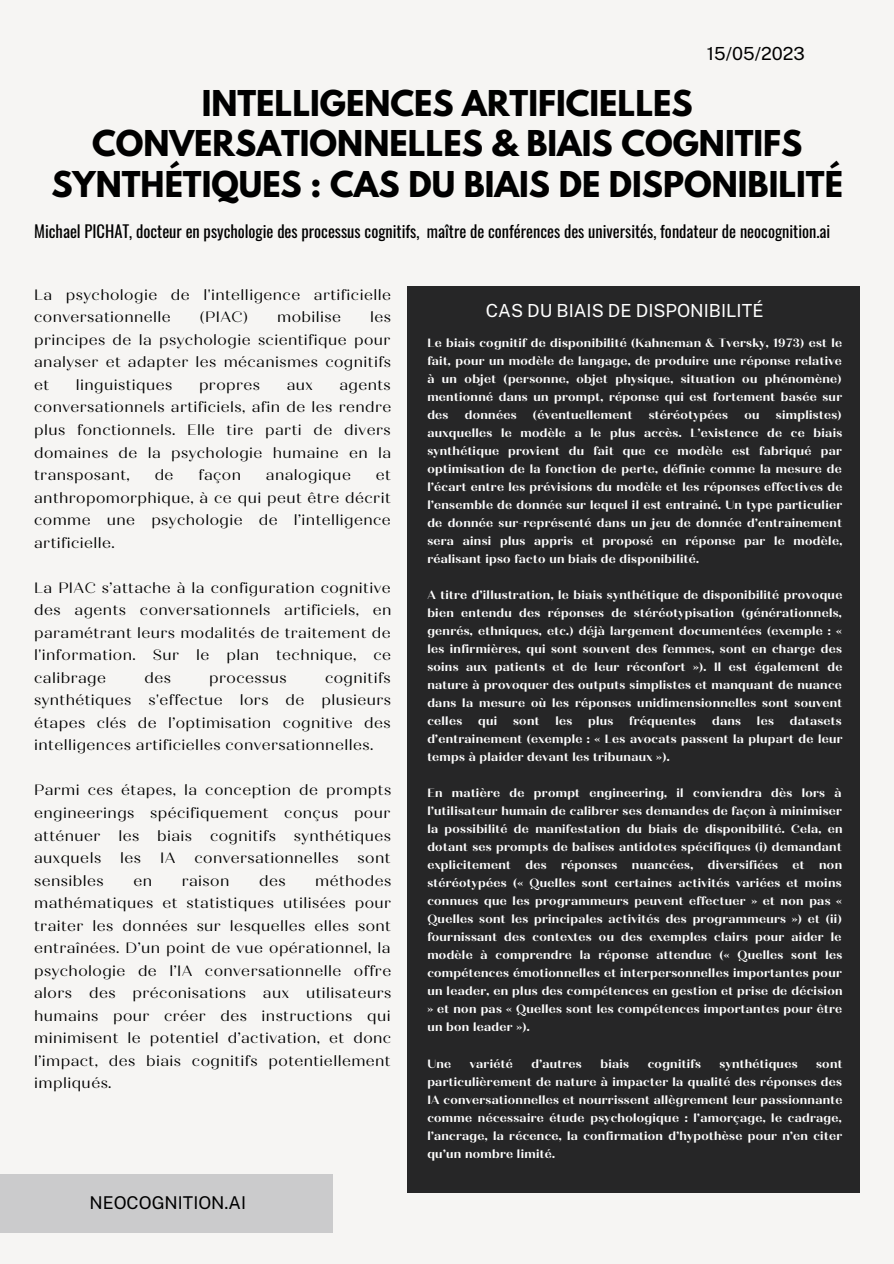
<style>
.page{position:relative;width:894px;height:1264px;background:#fff}
.page>*{position:absolute;margin:0;border:0;box-sizing:border-box;transform-origin:0 0}
.t1{font:700 31.5px/40.5px "League Spartan";color:#000;text-align:center}
.t2{font:18px "Public Sans";color:#fff}
.t3{font:18px "Public Sans";color:#000}
.t4{font:17.55px "Public Sans";color:#000}
.t5{font:16.5px "Oswald";color:#000}
.t6{font:15px/22.5px "Quiche Display";letter-spacing:.03em;color:#000;text-align:justify}
.t7{font:700 12px/18px "Quiche Display";letter-spacing:.03em;color:#fff;text-align:justify}
</style>
<div class="page">
<div style="left:0;top:0;width:893px;height:1263px;background:#f6f5f3"></div>
<div style="left:407px;top:287px;width:452px;height:905px;background:#262627"></div>
<div style="left:0;top:1173px;width:333px;height:59px;background:#cbcbcc"></div>
<p class="t3" style="left:706px;top:43px;width:99px">15/05/2023</p>
<p class="t1" style="left:51px;top:87px;width:793px">INTELLIGENCES ARTIFICIELLES<br>CONVERSATIONNELLES &amp; BIAIS COGNITIFS<br>SYNTHÉTIQUES : CAS DU BIAIS DE DISPONIBILITÉ</p>
<p class="t5" style="left:34px;top:218px;width:797px">Michael PICHAT, docteur en psychologie des processus cognitifs, maître de conférences des universités, fondateur de neocognition.ai</p>
<p class="t6" style="left:34px;top:283px;width:358px">La psychologie de l'intelligence artificielle conversationnelle</p>
<p class="t6" style="left:34px;top:306px;width:358px;text-indent:336px">les principes de la psychologie scientifique pour analyser et adapter les mécanismes cognitifs et</p>
<p class="t6" style="left:199px;top:306px;width:50px">(PIAC)</p>
<p class="t6" style="left:277px;top:306px;width:65px">mobilise</p>
<p class="t6" style="left:76px;top:373px;width:98px">linguistiques</p>
<p class="t6" style="left:199px;top:373px;width:63px">propres</p>
<p class="t6" style="left:286px;top:373px;width:28px">aux</p>
<p class="t6" style="left:34px;top:373px;width:358px;text-indent:305px">agents conversationnels artificiels, afin de les rendre plus fonctionnels. Elle tire parti de divers domaines de la psychologie humaine en la transposant,</p>
<p class="t6" style="left:155px;top:464px;width:20px">de</p>
<p class="t6" style="left:198px;top:464px;width:44px">façon</p>
<p class="t6" style="left:266px;top:464px;width:86px">analogique</p>
<p class="t6" style="left:34px;top:464px;width:358px;text-indent:341px">et anthropomorphique, à ce qui peut être décrit comme une psychologie de l’intelligence artificielle.</p>
<p class="t6" style="left:34px;top:576px;width:358px">La PIAC s’attache à la configuration cognitive des agents conversationnels artificiels, en paramétrant leurs modalités de traitement de l'information. Sur le plan technique, ce calibrage</p>
<p class="t6" style="left:34px;top:666px;width:358px;text-indent:291px">cognitifs synthétiques s'effectue lors de plusieurs étapes clés de l’optimisation cognitive des intelligences artificielles conversationnelles.</p>
<p class="t6" style="left:34px;top:779px;width:358px">Parmi ces étapes, la conception de prompts engineerings spécifiquement conçus pour atténuer les biais cognitifs synthétiques auxquels</p>
<p class="t6" style="left:144px;top:666px;width:28px">des</p>
<p class="t6" style="left:209px;top:666px;width:79px">processus</p>
<p class="t6" style="left:120px;top:846px;width:22px">les</p>
<p class="t6" style="left:160px;top:846px;width:17px">IA</p>
<p class="t6" style="left:194px;top:846px;width:146px">conversationnelles</p>
<p class="t6" style="left:357px;top:846px;width:34px">sont</p>
<p class="t6" style="left:34px;top:869px;width:358px;text-indent:281px">méthodes mathématiques et statistiques utilisées pour traiter les données sur lesquelles elles sont entraînées. D’un point de vue opérationnel, la psychologie de l’IA conversationnelle offre alors des préconisations aux utilisateurs humains pour créer des instructions qui minimisent le potentiel d’activation, et donc l’impact, des biais cognitifs potentiellement impliqués.</p>
<p class="t6" style="left:34px;top:869px;width:71px">sensibles</p>
<p class="t6" style="left:133px;top:869px;width:20px">en</p>
<p class="t6" style="left:182px;top:869px;width:49px">raison</p>
<p class="t6" style="left:259px;top:869px;width:28px">des</p>
<p class="t4" style="left:89px;top:1192px;width:158px">NEOCOGNITION.AI</p>
<p class="t2" style="left:485px;top:300px;width:279px">CAS DU BIAIS DE DISPONIBILITÉ</p>
<p class="t7" style="left:427px;top:333px;width:416px">Le biais cognitif de disponibilité (Kahneman &amp; Tversky, 1973) est le fait, pour un modèle de langage, de produire une réponse relative à un objet (personne, objet physique, situation ou phénomène) mentionné dans un prompt, réponse qui est fortement basée sur des</p>
<p class="t7" style="left:427px;top:405px;width:416px;text-indent:348px">simplistes) auxquelles le modèle a le plus accès. L’existence de ce biais synthétique provient du fait que ce modèle est fabriqué par optimisation de la fonction de perte, définie comme la mesure de l’écart entre les prévisions du modèle et les réponses effectives de l’ensemble de donnée sur lequel il est entrainé. Un type particulier de donnée sur-représenté dans un jeu de donnée d’entrainement sera ainsi plus appris et proposé en réponse par le modèle, réalisant ipso facto un biais de disponibilité.</p>
<p class="t7" style="left:427px;top:586px;width:416px">A titre d’illustration, le biais synthétique de disponibilité provoque bien entendu des réponses de stéréotypisation (générationnels, genrés, ethniques, etc.) déjà largement documentées (exemple : « les infirmières, qui sont souvent des femmes, sont en charge des soins aux patients et de leur réconfort »). Il est également de nature à provoquer des outputs simplistes et manquant de nuance dans la mesure où les réponses unidimensionnelles sont souvent celles</p>
<p class="t7" style="left:464px;top:405px;width:53px">données</p>
<p class="t7" style="left:533px;top:405px;width:101px">(éventuellement</p>
<p class="t7" style="left:648px;top:405px;width:81px">stéréotypées</p>
<p class="t7" style="left:744px;top:405px;width:17px">ou</p>
<p class="t7" style="left:427px;top:712px;width:416px;text-indent:362px">datasets d’entrainement (exemple : « Les avocats passent la plupart de leur temps à plaider devant les tribunaux »).</p>
<p class="t7" style="left:427px;top:784px;width:416px">En matière de prompt engineering, il conviendra dès lors à l’utilisateur humain de calibrer ses demandes de façon à minimiser la possibilité de manifestation du biais de disponibilité. Cela, en dotant ses prompts de balises antidotes spécifiques (i) demandant explicitement des réponses nuancées, diversifiées et non stéréotypées (« Quelles sont certaines activités variées et moins connues que les programmeurs peuvent effectuer » et non pas « Quelles sont les principales activités des programmeurs ») et (ii) fournissant des contextes ou des exemples clairs pour aider le modèle à comprendre la réponse attendue (« Quelles sont les compétences émotionnelles et interpersonnelles importantes pour un leader, en plus des compétences en gestion et prise de décision » et non pas « Quelles sont les compétences importantes pour être un bon leader »).</p>
<p class="t7" style="left:427px;top:1054px;width:25px">Une</p>
<p class="t7" style="left:470px;top:1054px;width:44px">variété</p>
<p class="t7" style="left:531px;top:1054px;width:52px">d’autres</p>
<p class="t7" style="left:600px;top:1054px;width:30px">biais</p>
<p class="t7" style="left:647px;top:1054px;width:55px">cognitifs</p>
<p class="t7" style="left:719px;top:1054px;width:79px">synthétiques</p>
<p class="t7" style="left:478px;top:712px;width:21px">qui</p>
<p class="t7" style="left:513px;top:712px;width:28px">sont</p>
<p class="t7" style="left:555px;top:712px;width:18px">les</p>
<p class="t7" style="left:588px;top:712px;width:27px">plus</p>
<p class="t7" style="left:629px;top:712px;width:68px">fréquentes</p>
<p class="t7" style="left:711px;top:712px;width:30px">dans</p>
<p class="t7" style="left:756px;top:712px;width:18px">les</p>
<p class="t7" style="left:427px;top:1054px;width:416px;text-indent:388px">sont particulièrement de nature à impacter la qualité des réponses des IA conversationnelles et nourrissent allègrement leur passionnante comme nécessaire étude psychologique : l’amorçage, le cadrage, l’ancrage, la récence, la confirmation d’hypothèse pour n’en citer qu’un nombre limité.</p>
</div>
